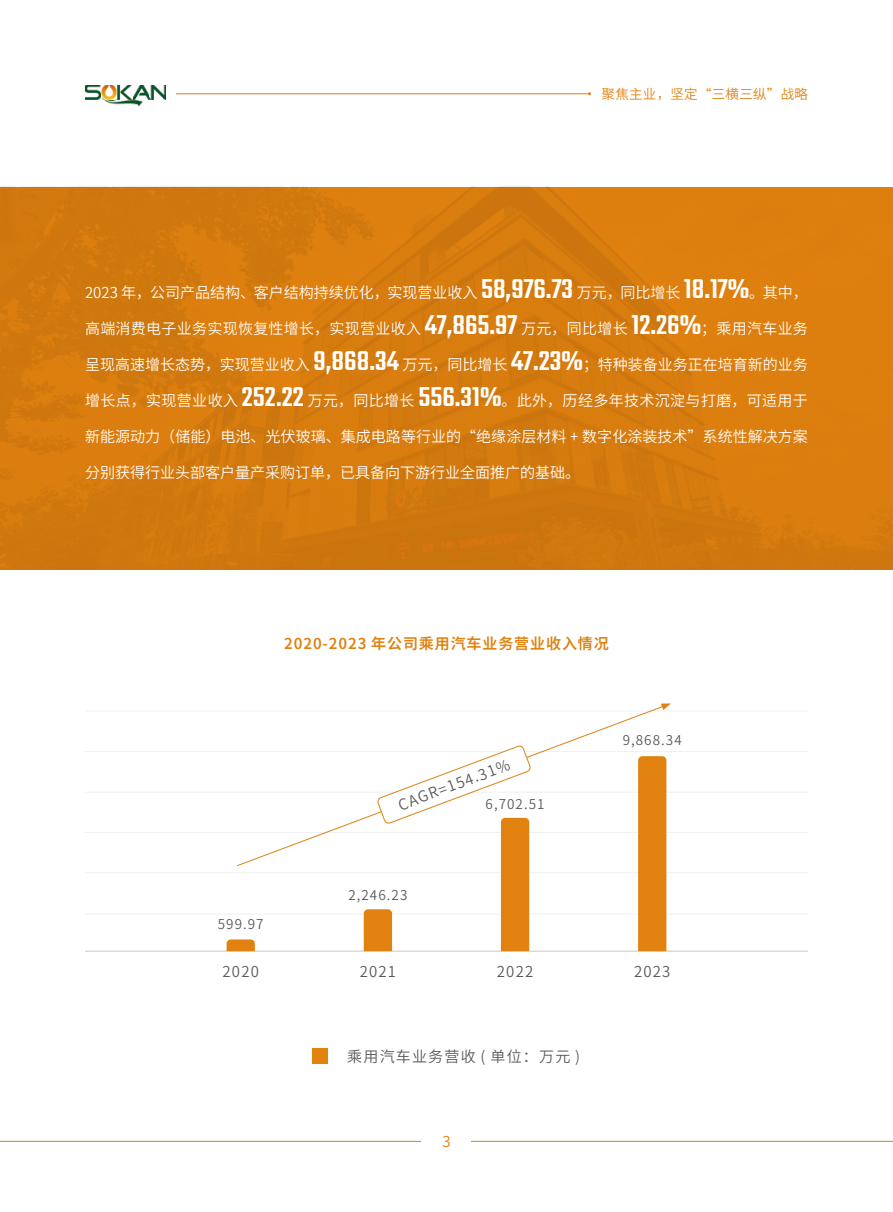
<style>
.page{position:relative;width:893px;height:1212px;background:#fff}
.page>*{position:absolute;margin:0;border:0;box-sizing:border-box;transform-origin:0 0}
.t1{font:15px "Dream Han Sans CN W10";letter-spacing:.005em;color:#fff}
.t2{font:15px "Dream Han Sans CN W10";letter-spacing:.025em;color:#fff}
.t3{font:15px "Dream Han Sans CN W10";letter-spacing:.08em;color:#595757}
.t4{font:15px "Dream Han Sans CN W20";letter-spacing:.06em;color:#e08110}
.t5{font:15px "Dream Han Sans CN W10";color:#e08110}
.t6{font:13.5px "Dream Han Sans CN W10";letter-spacing:.08em;color:#595757}
.t7{font:13.5px "Dream Han Sans CN W10";letter-spacing:.02em;color:#e08110}
.s1{font-family:"Teko";font-weight:500;font-size:30px}
</style>
<div class="page">
<hr style="left:0;top:1141px;width:893px;height:1px;background:#e08110">
<div style="left:422px;top:1134px;width:49px;height:15px;background:#fff"></div>
<img style="left:0;top:187px;width:893px;height:382px">
<hr style="left:85px;top:950px;width:723px;height:2px;background:#cdcece">
<hr style="left:85px;top:914px;width:723px;height:1px;background:#cdcece">
<hr style="left:85px;top:792px;width:723px;height:1px;background:#cdcece">
<hr style="left:85px;top:832px;width:723px;height:1px;background:#cdcece">
<hr style="left:85px;top:872px;width:723px;height:1px;background:#cdcece">
<hr style="left:85px;top:751px;width:723px;height:1px;background:#cdcece">
<hr style="left:85px;top:711px;width:723px;height:1px;background:#cdcece">
<svg style="left:227px;top:939px;width:28px;height:12px"></svg>
<div style="left:638px;top:757px;width:28px;height:194px;background:#e08110"></div>
<svg style="left:236px;top:706px;width:429px;height:161px"></svg>
<svg style="left:661px;top:703px;width:10px;height:7px"></svg>
<svg style="left:364px;top:745px;width:167px;height:206px"></svg>
<div style="left:313px;top:1048px;width:15px;height:15px;background:#e08110"></div>
<img style="left:85px;top:85px;width:81px;height:21px">
<hr style="left:176px;top:93px;width:414px;height:1px;background:#e08110">
<p class="t7" style="left:602px;top:85px;width:208px">聚焦主业，坚定“三横三纵”战略</p>
<p class="t1" style="left:85px;top:282px;width:724px">2023 年，公司产品结构、客户结构持续优化，实现营业收入 <span class="s1">58,976.73</span> 万元，同比增长 <span class="s1">18.17%</span>。其中，</p>
<p class="t1" style="left:85px;top:318px;width:724px">高端消费电子业务实现恢复性增长，实现营业收入 <span class="s1">47,865.97</span> 万元，同比增长 <span class="s1">12.26%</span>；乘用汽车业务</p>
<p class="t1" style="left:85px;top:354px;width:724px">呈现高速增长态势，实现营业收入 <span class="s1">9,868.34</span> 万元，同比增长 <span class="s1">47.23%</span>；特种装备业务正在培育新的业务</p>
<p class="t2" style="left:85px;top:390px;width:724px">增长点，实现营业收入 <span class="s1">252.22</span> 万元，同比增长 <span class="s1">556.31%</span>。此外，历经多年技术沉淀与打磨，可适用于</p>
<p class="t1" style="left:85px;top:426px;width:724px">新能源动力（储能）电池、光伏玻璃、集成电路等行业的“绝缘涂层材料 + 数字化涂装技术”系统性解决方案</p>
<p class="t1" style="left:85px;top:462px;width:496px">分别获得行业头部客户量产采购订单，已具备向下游行业全面推广的基础。</p>
<p class="t4" style="left:284px;top:634px;width:326px">2020-2023 年公司乘用汽车业务营业收入情况</p>
<p class="t6" style="left:218px;top:915px;width:47px">599.97</p>
<p class="t3" style="left:396px;top:797px;width:119px;rotate:-21deg">CAGR=154.31%</p>
<p class="t6" style="left:485px;top:796px;width:61px">6,702.51</p>
<p class="t6" style="left:348px;top:886px;width:61px">2,246.23</p>
<p class="t6" style="left:623px;top:732px;width:61px">9,868.34</p>
<p class="t3" style="left:223px;top:961px;width:38px">2020</p>
<p class="t3" style="left:360px;top:961px;width:38px">2021</p>
<p class="t3" style="left:497px;top:961px;width:38px">2022</p>
<p class="t3" style="left:634px;top:961px;width:38px">2023</p>
<p class="t3" style="left:347px;top:1047px;width:234px">乘用汽车业务营收 ( 单位：万元 )</p>
<p class="t5" style="left:442px;top:1132px;width:10px">3</p>
</div>
